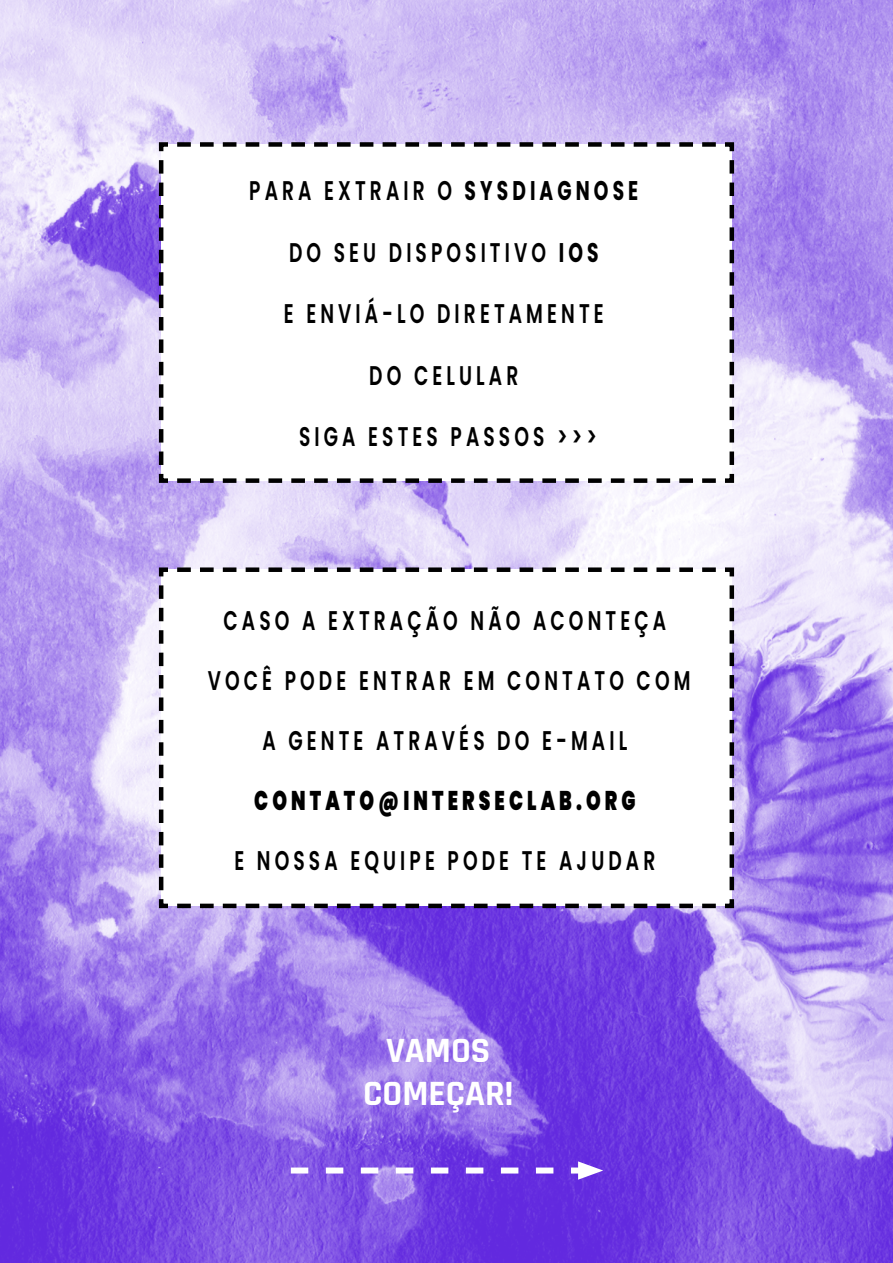
<style>
.page{position:relative;width:893px;height:1263px;background:#fff}
.page>*{position:absolute;margin:0;border:0;box-sizing:border-box;transform-origin:0 0}
.t1{font:700 36px/43.2px "Rajdhani";color:#fff;text-align:center}
.t2{font:600 27px "Poppins";letter-spacing:.22em;color:#000;scale:.69 1}
.t3{font:900 27px "Poppins";letter-spacing:.22em;color:#000;scale:.69 1}
.s1{font-weight:700}
</style>
<div class="page">
<img style="left:0;top:0;width:893px;height:1263px">
<svg style="left:157px;top:140px;width:579px;height:345px"></svg>
<svg style="left:291px;top:1161px;width:312px;height:19px"></svg>
<svg style="left:157px;top:565px;width:579px;height:345px"></svg>
<p class="t2" style="left:249px;top:175px;width:565px">PARA EXTRAIR O <span class="s1">SYSDIAGNOSE</span></p>
<p class="t2" style="left:289px;top:237px;width:450px">DO SEU DISPOSITIVO <span class="s1">IOS</span></p>
<p class="t2" style="left:284px;top:298px;width:465px">E ENVIÁ-LO DIRETAMENTE</p>
<p class="t2" style="left:369px;top:360px;width:217px">DO CELULAR</p>
<p class="t2" style="left:299px;top:421px;width:433px">SIGA ESTES PASSOS &gt;&gt;&gt;</p>
<p class="t2" style="left:224px;top:605px;width:643px">CASO A EXTRAÇÃO NÃO ACONTEÇA</p>
<p class="t2" style="left:208px;top:665px;width:701px">VOCÊ PODE ENTRAR EM CONTATO COM</p>
<p class="t2" style="left:262px;top:725px;width:530px">A GENTE ATRAVÉS DO E-MAIL</p>
<p class="t3" style="left:254px;top:785px;width:554px">CONTATO@INTERSECLAB.ORG</p>
<p class="t2" style="left:234px;top:845px;width:612px">E NOSSA EQUIPE PODE TE AJUDAR</p>
<h1 class="t1" style="left:363px;top:1030px;width:152px">VAMOS<br>COMEÇAR!</h1>
</div>
